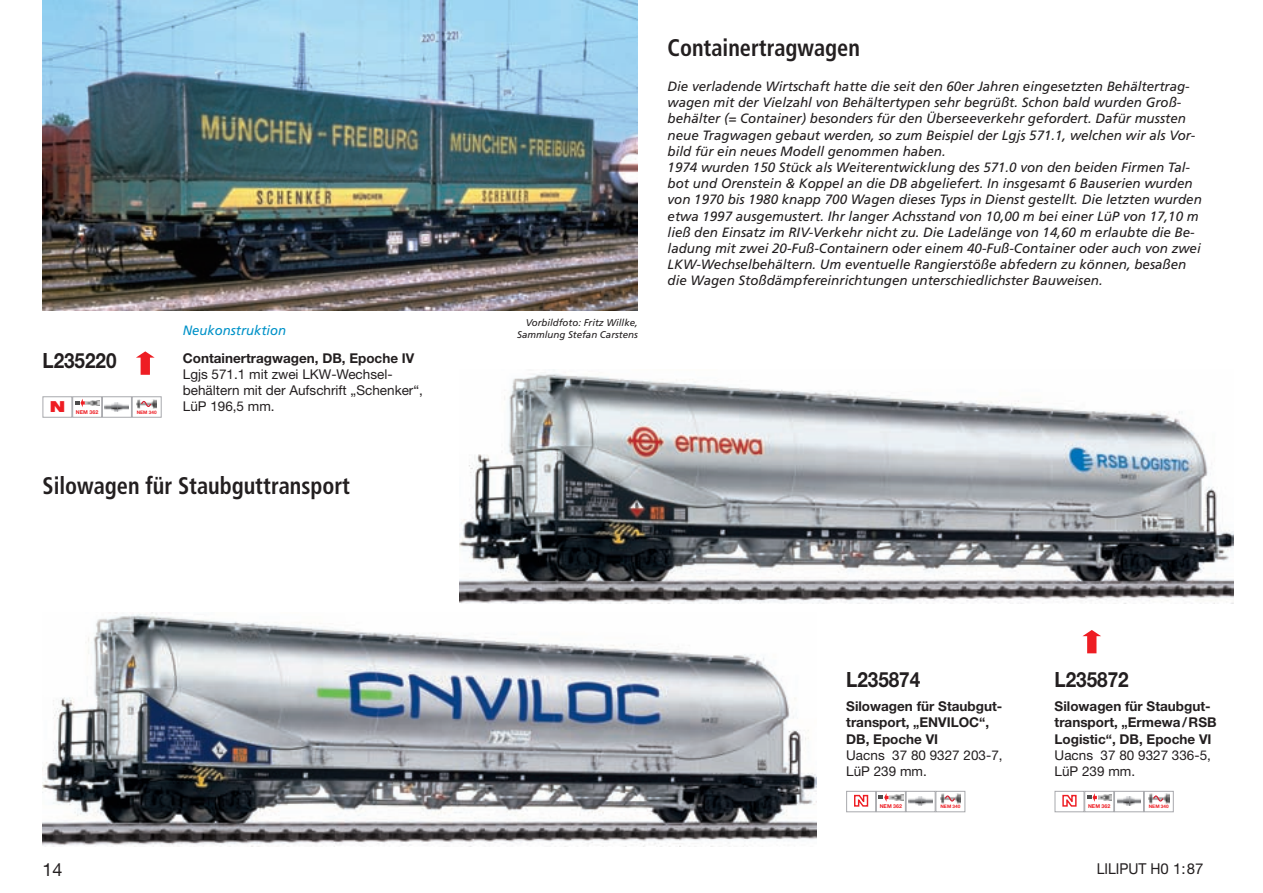
<style>
.page{position:relative;width:1263px;height:893px;background:#fff}
.page>*{position:absolute;margin:0;border:0;box-sizing:border-box;transform-origin:0 0}
.t1{font:700 condensed 24px "Frutiger";color:#231f20;scale:.93 1}
.t2{font:700 21px "Helvetica Neue LT Std";color:#231f20;scale:.9 1}
.t3{font:18px "Helvetica Neue LT Std";color:#231f20}
.t4{font:900 expanded 15.15px "Helvetica Neue";color:#ee1d23}
.t5{font:15px "Helvetica Neue LT Std";color:#231f20;scale:.93 1}
.t6{font:italic 13.5px/16.2px "Frutiger";color:#231f20}
.t7{font:700 13.5px/16.2px "Helvetica Neue LT Std";color:#231f20}
.t8{font:13.5px/16.2px "Helvetica Neue LT Std";color:#231f20}
.t9{font:italic 13.5px "Frutiger";color:#0092c8}
.t10{font:italic 9.75px "Frutiger";color:#231f20}
.t11{font:700 5.25px "Helvetica Neue";color:#ee1d23}
.t12{font:700 4.65px "Helvetica Neue";color:#ee1d23}
</style>
<div class="page">
<img style="left:43px;top:612px;width:773px;height:234px">
<img style="left:459px;top:369px;width:774px;height:234px">
<img style="left:43px;top:0;width:595px;height:310px">
<svg style="left:75px;top:399px;width:24px;height:8px"></svg>
<div style="left:72px;top:396px;width:30px;height:22px;border:1px solid #a8a9ad"></div>
<svg style="left:105px;top:402px;width:24px;height:9px"></svg>
<div style="left:102px;top:396px;width:30px;height:22px;border:1px solid #a8a9ad"></div>
<img style="left:136px;top:399px;width:21px;height:10px">
<svg style="left:140px;top:400px;width:12px;height:8px"></svg>
<div style="left:132px;top:396px;width:30px;height:22px;border:1px solid #a8a9ad"></div>
<div style="left:43px;top:396px;width:29px;height:22px;border:1px solid #a8a9ad"></div>
<svg style="left:136px;top:351px;width:19px;height:24px"></svg>
<svg style="left:1082px;top:630px;width:19px;height:23px"></svg>
<svg style="left:878px;top:793px;width:25px;height:9px"></svg>
<div style="left:876px;top:791px;width:30px;height:21px;border:1px solid #a8a9ad"></div>
<svg style="left:1087px;top:793px;width:24px;height:9px"></svg>
<div style="left:1084px;top:791px;width:30px;height:21px;border:1px solid #a8a9ad"></div>
<svg style="left:909px;top:797px;width:23px;height:9px"></svg>
<div style="left:906px;top:791px;width:29px;height:21px;border:1px solid #a8a9ad"></div>
<svg style="left:1117px;top:797px;width:24px;height:9px"></svg>
<div style="left:1114px;top:791px;width:30px;height:21px;border:1px solid #a8a9ad"></div>
<img style="left:940px;top:794px;width:21px;height:9px">
<svg style="left:944px;top:795px;width:12px;height:7px"></svg>
<div style="left:935px;top:791px;width:30px;height:21px;border:1px solid #a8a9ad"></div>
<img style="left:1148px;top:794px;width:21px;height:9px">
<svg style="left:1152px;top:795px;width:12px;height:7px"></svg>
<div style="left:1144px;top:791px;width:30px;height:21px;border:1px solid #a8a9ad"></div>
<svg style="left:854px;top:794px;width:15px;height:13px"></svg>
<div style="left:846px;top:791px;width:30px;height:21px;border:1px solid #a8a9ad"></div>
<svg style="left:1062px;top:794px;width:15px;height:13px"></svg>
<div style="left:1054px;top:791px;width:30px;height:21px;border:1px solid #a8a9ad"></div>
<h2 class="t2" style="left:43px;top:353px;width:84px">L235220</h2>
<p class="t4" style="left:50px;top:400px;width:17px">N</p>
<p class="t11" style="left:76px;top:410px;width:24px">NEM 362</p>
<p class="t12" style="left:137px;top:410px;width:21px">NEM 340</p>
<p class="t10" style="left:526px;top:319px;width:114px">Vorbildfoto: Fritz Willke,</p>
<p class="t9" style="left:183px;top:325px;width:105px">Neukonstruktion</p>
<p class="t10" style="left:517px;top:331px;width:122px">Sammlung Stefan Carstens</p>
<p class="t7" style="left:183px;top:351px;width:233px">Containertragwagen, DB, Epoche IV</p>
<p class="t8" style="left:183px;top:367px;width:242px">Lgjs 571.1 mit zwei LKW-Wechsel&shy;behältern mit der Aufschrift „Schenker“,<br>LüP 196,5 mm.</p>
<h1 class="t1" style="left:43px;top:476px;width:332px">Silowagen für Staubguttransport</h1>
<h1 class="t1" style="left:668px;top:38px;width:208px">Containertragwagen</h1>
<p class="t6" style="left:668px;top:79px;width:536px">Die verladende Wirtschaft hatte die seit den 60er Jahren eingesetzten Behältertrag&shy;wagen mit der Vielzahl von Behältertypen sehr begrüßt. Schon bald wurden Groß&shy;behälter (= Container) besonders für den Überseeverkehr gefordert. Dafür mussten neue Tragwagen gebaut werden, so zum Beispiel der Lgjs 571.1, welchen wir als Vor&shy;bild für ein neues Modell genommen haben.<br>1974 wurden 150 Stück als Weiterentwicklung des 571.0 von den beiden Firmen Tal&shy;bot und Orenstein &amp; Koppel an die DB abgeliefert. In insgesamt 6 Bauserien wurden von 1970 bis 1980 knapp 700 Wagen dieses Typs in Dienst gestellt. Die letzten wurden etwa 1997 ausgemustert. Ihr langer Achsstand von 10,00 m bei einer LüP von 17,10 m ließ den Einsatz im RIV-Verkehr nicht zu. Die Ladelänge von 14,60 m erlaubte die Be&shy;ladung mit zwei 20-Fuß-Containern oder einem 40-Fuß-Container oder auch von zwei LKW-Wechselbehältern. Um eventuelle Rangierstöße abfedern zu können, besaßen die Wagen Stoßdämpfereinrichtungen unterschiedlichster Bauweisen.</p>
<h3 class="t3" style="left:43px;top:863px;width:22px">14</h3>
<h2 class="t2" style="left:846px;top:672px;width:84px">L235874</h2>
<h2 class="t2" style="left:1055px;top:672px;width:84px">L235872</h2>
<p class="t7" style="left:846px;top:700px;width:157px">Silowagen für Staubgut&shy;transport, „ENVILOC“,<br>DB, Epoche VI</p>
<p class="t8" style="left:846px;top:748px;width:158px">Uacns 37 80 9327 203-7,<br>LüP 239 mm.</p>
<p class="t7" style="left:1054px;top:700px;width:163px">Silowagen für Staubgut&shy;transport, „Ermewa/RSB<br>Logistic“, DB, Epoche VI</p>
<p class="t8" style="left:1054px;top:748px;width:158px">Uacns 37 80 9327 336-5,<br>LüP 239 mm.</p>
<p class="t11" style="left:880px;top:804px;width:24px">NEM 362</p>
<p class="t12" style="left:940px;top:805px;width:21px">NEM 340</p>
<p class="t11" style="left:1088px;top:804px;width:24px">NEM 362</p>
<p class="t12" style="left:1149px;top:805px;width:21px">NEM 340</p>
<p class="t5" style="left:1097px;top:863px;width:116px">LILIPUT H0 1:87</p>
</div>
